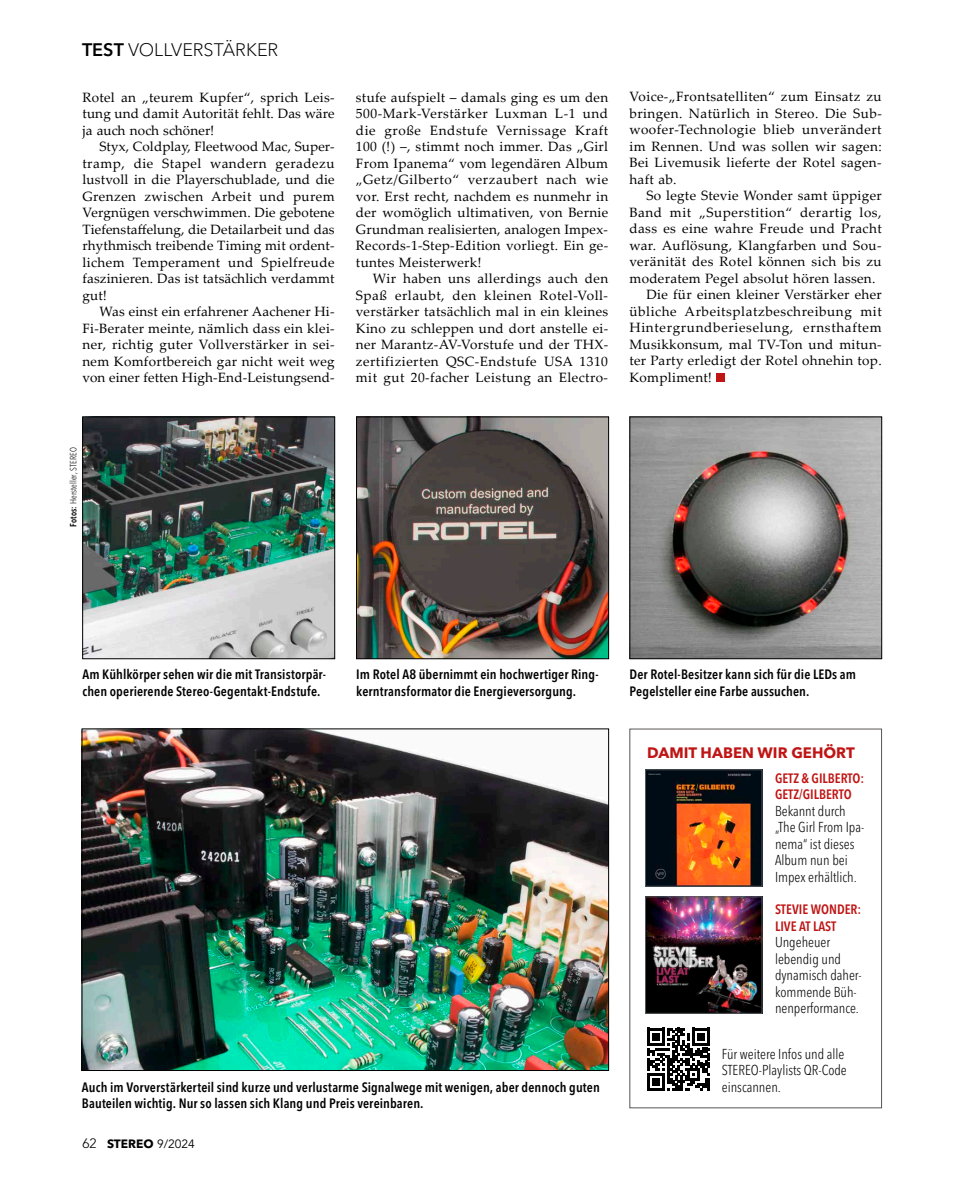
<style>
.page{position:relative;width:957px;height:1178px;background:#fff}
.page>*{position:absolute;margin:0;border:0;box-sizing:border-box;transform-origin:0 0}
.t1{font:300 18px "Avenir Next LT Pro";color:#000}
.t2{font:700 15px "Avenir Next LT Pro";color:#bf1514}
.t3{font:300 condensed 14.25px/16.5px "Avenir Next LT Pro";color:#000}
.t4{font:13.5px/16.5px "Palatino Linotype";letter-spacing:.025em;color:#000;text-align:justify}
.t5{font:600 condensed 13.5px/16.5px "Avenir Next LT Pro";letter-spacing:.01em;color:#000}
.t6{font:600 condensed 13.5px/16.5px "Avenir Next LT Pro";color:#bf1514}
.t7{font:13.5px "Palatino Linotype";letter-spacing:.045em;color:#000}
.t8{font:13.5px "Palatino Linotype";letter-spacing:.05em;color:#000}
.t9{font:700 12px "Avenir Next LT Pro";color:#000}
.t10{font:300 condensed 9px "Avenir Next LT Pro";letter-spacing:.01em;color:#000}
.s1{font-weight:600}
.s2{font-family:"Avenir LT Pro";font-weight:300;font-size:13.5px}
.s3{font-family:"Avenir LT Pro";font-weight:400}
</style>
<div class="page">
<div style="left:716px;top:374px;width:9px;height:8px;background:#bf1514"></div>
<img style="left:84px;top:419px;width:249px;height:238px">
<div style="left:82px;top:417px;width:253px;height:242px;border:1px solid #000"></div>
<img style="left:358px;top:419px;width:249px;height:238px">
<div style="left:356px;top:417px;width:253px;height:242px;border:1px solid #000"></div>
<img style="left:84px;top:731px;width:523px;height:338px">
<div style="left:629px;top:729px;width:253px;height:379px;border:1px solid #575553"></div>
<svg style="left:647px;top:1028px;width:63px;height:62px"></svg>
<img style="left:647px;top:771px;width:113px;height:113px">
<div style="left:645px;top:769px;width:117px;height:117px;border:1px solid #53595d"></div>
<img style="left:647px;top:898px;width:113px;height:113px">
<div style="left:645px;top:896px;width:117px;height:117px;border:1px solid #53595d"></div>
<img style="left:631px;top:419px;width:249px;height:238px">
<div style="left:629px;top:417px;width:253px;height:242px;border:1px solid #000"></div>
<h1 class="t1" style="left:82px;top:39px;width:198px"><span class="s1">TEST</span> VOLLVERSTÄRKER</h1>
<p class="t4" style="left:82px;top:88px;width:254px">Rotel an „teurem Kupfer“, sprich Leis&shy;tung und damit Autorität fehlt. Das wäre ja auch noch schöner!</p>
<p class="t4" style="left:82px;top:138px;width:254px;text-indent:17px">Styx, Coldplay, Fleetwood Mac, Super&shy;tramp, die Stapel wandern geradezu lustvoll in die Playerschublade, und die Grenzen zwischen Arbeit und purem Vergnügen verschwimmen. Die gebotene Tiefenstaffelung, die Detailarbeit und das rhythmisch treibende Timing mit ordent&shy;lichem Temperament und Spielfreude faszinieren. Das ist tatsächlich verdammt gut!</p>
<p class="t4" style="left:82px;top:303px;width:254px;text-indent:17px">Was einst ein erfahrener Aachener Hi-Fi-Berater meinte, nämlich dass ein klei&shy;ner, richtig guter Vollverstärker in sei&shy;nem Komfortbereich gar nicht weit weg von einer fetten High-End-Leistungsend-</p>
<p class="t4" style="left:356px;top:88px;width:254px">stufe aufspielt – damals ging es um den 500-Mark-Verstärker Luxman L-1 und die große Endstufe Vernissage Kraft 100 (!) –, stimmt noch immer. Das „Girl From Ipanema“ vom legendären Album „Getz/Gilberto“ verzaubert nach wie vor. Erst recht, nachdem es nunmehr in der womöglich ultimativen, von Bernie Grundman realisierten, analogen Impex-Records-1-Step-Edition vorliegt. Ein ge&shy;tuntes Meisterwerk!</p>
<p class="t4" style="left:356px;top:270px;width:254px;text-indent:17px">Wir haben uns allerdings auch den Spaß erlaubt, den kleinen Rotel-Voll&shy;verstärker tatsächlich mal in ein kleines Kino zu schleppen und dort anstelle ei&shy;ner Marantz-AV-Vorstufe und der THX&shy;zertifizierten QSC-Endstufe USA 1310 mit gut 20-facher Leistung an Electro-</p>
<p class="t4" style="left:629px;top:88px;width:254px">Voice-„Frontsatelliten“ zum Einsatz zu bringen. Natürlich in Stereo. Die Sub&shy;woofer-Technologie blieb unverändert im Rennen. Und was sollen wir sagen:<br>Bei Livemusik lieferte der Rotel sagen&shy;haft ab.</p>
<p class="t4" style="left:646px;top:187px;width:237px">So legte Stevie Wonder samt üppiger</p>
<p class="t4" style="left:629px;top:204px;width:254px">Band mit „Superstition“ derartig los,</p>
<p class="t4" style="left:629px;top:220px;width:254px">dass es eine wahre Freude und Pracht</p>
<p class="t4" style="left:629px;top:237px;width:254px">war. Auflösung, Klangfarben und Sou-</p>
<p class="t4" style="left:629px;top:253px;width:254px">veränität des Rotel können sich bis zu</p>
<p class="t4" style="left:629px;top:270px;width:247px">moderatem Pegel absolut hören lassen.</p>
<p class="t4" style="left:646px;top:286px;width:237px">Die für einen kleiner Verstärker eher</p>
<p class="t7" style="left:629px;top:302px;width:254px">übliche Arbeitsplatzbeschreibung mit</p>
<p class="t8" style="left:629px;top:318px;width:254px">Hintergrundberieselung, ernsthaftem</p>
<p class="t4" style="left:629px;top:336px;width:254px">Musikkonsum, mal TV-Ton und mitun-</p>
<p class="t4" style="left:629px;top:352px;width:254px">ter Party erledigt der Rotel ohnehin top.</p>
<p class="t4" style="left:629px;top:369px;width:84px">Kompliment!</p>
<p class="t10" style="left:68px;top:526px;width:80px;rotate:-90deg"><span class="s1">Fotos:</span> Hersteller, STEREO</p>
<p class="t5" style="left:82px;top:666px;width:245px">Am Kühlkörper sehen wir die mit Transistorpär&shy;chen operierende Stereo-Gegentakt-Endstufe.</p>
<p class="t5" style="left:356px;top:666px;width:244px">Im Rotel A8 übernimmt ein hochwertiger Ring&shy;kerntransformator die Energieversorgung.</p>
<p class="t5" style="left:82px;top:1079px;width:519px">Auch im Vorverstärkerteil sind kurze und verlustarme Signalwege mit wenigen, aber dennoch guten<br>Bauteilen wichtig. Nur so lassen sich Klang und Preis vereinbaren.</p>
<p class="t9" style="left:82px;top:1136px;width:114px"><span class="s2">62</span> STEREO <span class="s3">9/2024</span></p>
<p class="t5" style="left:629px;top:666px;width:228px">Der Rotel-Besitzer kann sich für die LEDs am<br>Pegelsteller eine Farbe aussuchen.</p>
<p class="t2" style="left:647px;top:743px;width:209px">DAMIT HABEN WIR GEHÖRT</p>
<p class="t6" style="left:775px;top:770px;width:91px">GETZ &amp; GILBERTO:<br>GETZ/GILBERTO</p>
<p class="t3" style="left:775px;top:802px;width:91px">Bekannt durch „The Girl From Ipa&shy;nema“ ist dieses<br>Album nun bei<br>Impex erhältlich.</p>
<p class="t6" style="left:775px;top:901px;width:88px">STEVIE WONDER:<br>LIVE AT LAST</p>
<p class="t3" style="left:775px;top:934px;width:88px">Ungeheuer lebendig und dynamisch daher&shy;kommende Büh&shy;nenperformance.</p>
<p class="t3" style="left:722px;top:1045px;width:126px">Für weitere Infos und alle<br>STEREO-Playlists QR-Code einscannen.</p>
</div>
